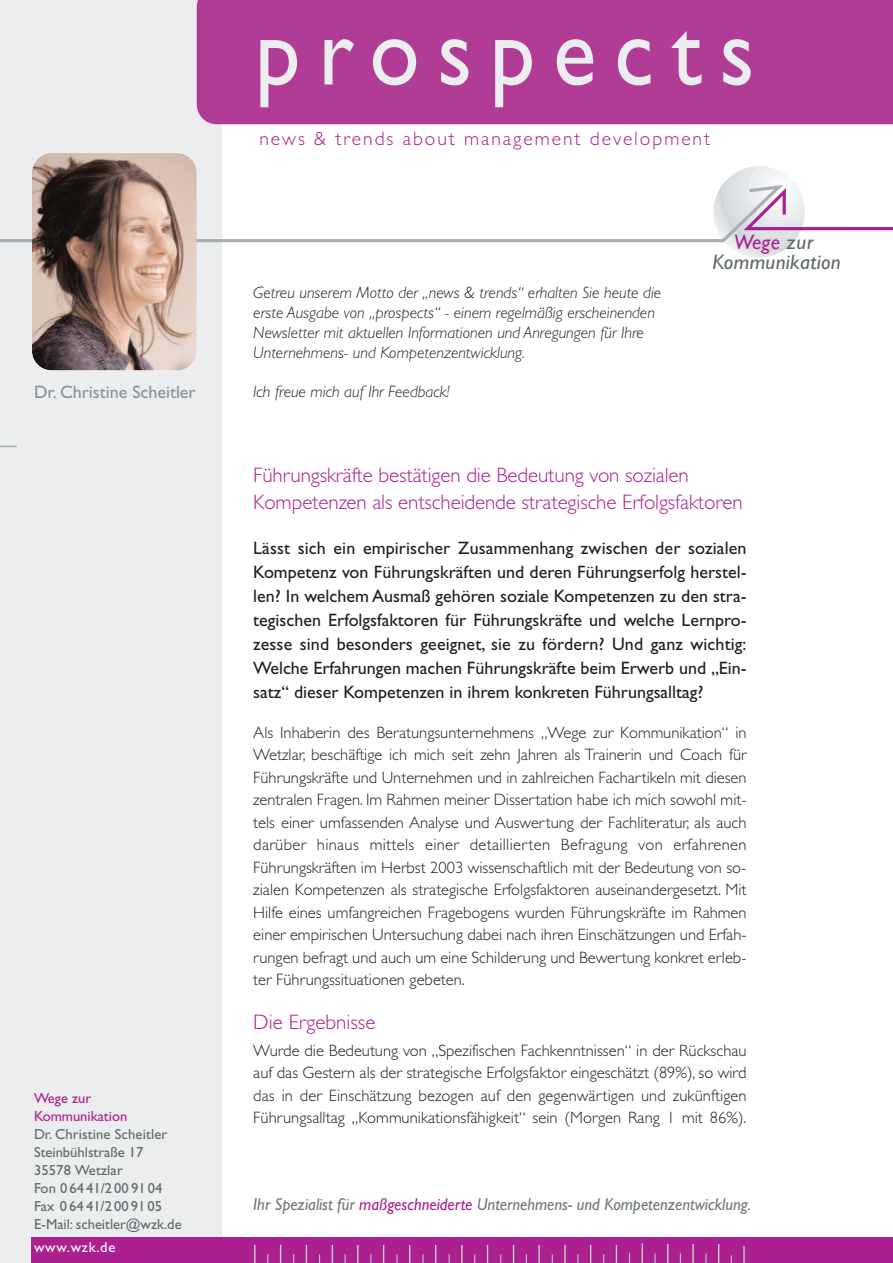
<style>
.page{position:relative;width:893px;height:1263px;background:#fff}
.page>*{position:absolute;margin:0;border:0;box-sizing:border-box;transform-origin:0 0}
.t1{font:99px "Gill Sans";letter-spacing:.2em;color:#ebedee;scale:.91 1}
.t2{font:italic 21.15px/19.6px "Gill Sans";letter-spacing:.015em;color:#60696a;text-align:center}
.t3{font:300 21px/27px "Gill Sans";letter-spacing:-.005em;color:#ab208e}
.t4{font:300 19.5px "Gill Sans";letter-spacing:.1em;color:#ab208e}
.t5{font:18px/24px "Gill Sans";color:#231f20;text-align:justify}
.t6{font:18px "Gill Sans";color:#8a9295}
.t7{font:italic 17.4px "Gill Sans";color:#6e7779;scale:.95 1}
.t8{font:300 16.5px/22.5px "Gill Sans";letter-spacing:.005em;color:#231f20;text-align:justify}
.t9{font:italic 300 16.5px/19.8px "Gill Sans";color:#231f20}
.t10{font:14.55px/18px "Gill Sans";color:#60696a}
.t11{font:14.55px/18px "Gill Sans";color:#ab208e}
.t12{font:14.55px "Gill Sans";letter-spacing:.05em;color:#fff}
.s1{color:#ab208e}
</style>
<div class="page">
<div style="left:0;top:0;width:221px;height:1263px;background:#ebedee"></div>
<div style="left:197px;top:0;width:695px;height:124px;background:#b13c96"></div>
<svg style="left:724px;top:166px;width:168px;height:92px"></svg>
<svg style="left:0;top:183px;width:787px;height:61px"></svg>
<img style="left:32px;top:153px;width:165px;height:217px;border-radius:20px">
<svg style="left:0;top:446px;width:17px;height:1px"></svg>
<div style="left:32px;top:1237px;width:860px;height:26px;background:#ab208e"></div>
<svg style="left:280px;top:1245px;width:1px;height:18px"></svg>
<svg style="left:306px;top:1245px;width:1px;height:18px"></svg>
<svg style="left:409px;top:1245px;width:1px;height:18px"></svg>
<svg style="left:435px;top:1245px;width:1px;height:18px"></svg>
<svg style="left:461px;top:1245px;width:1px;height:18px"></svg>
<svg style="left:487px;top:1245px;width:1px;height:18px"></svg>
<svg style="left:513px;top:1245px;width:1px;height:18px"></svg>
<svg style="left:538px;top:1245px;width:1px;height:18px"></svg>
<svg style="left:590px;top:1245px;width:1px;height:18px"></svg>
<svg style="left:564px;top:1245px;width:1px;height:18px"></svg>
<svg style="left:615px;top:1245px;width:2px;height:18px"></svg>
<svg style="left:331px;top:1245px;width:2px;height:18px"></svg>
<svg style="left:357px;top:1245px;width:1px;height:18px"></svg>
<svg style="left:383px;top:1245px;width:1px;height:18px"></svg>
<hr style="left:641px;top:1243px;width:2px;height:20px;background:#c9ced0">
<svg style="left:667px;top:1244px;width:1px;height:19px"></svg>
<svg style="left:692px;top:1244px;width:1px;height:19px"></svg>
<svg style="left:718px;top:1244px;width:1px;height:19px"></svg>
<svg style="left:743px;top:1246px;width:1px;height:17px"></svg>
<svg style="left:254px;top:1245px;width:1px;height:18px"></svg>
<p class="t6" style="left:34px;top:386px;width:163px">Dr. Christine Scheitler</p>
<p class="t11" style="left:34px;top:1090px;width:95px">Wege zur<br>Kommunikation</p>
<p class="t10" style="left:34px;top:1126px;width:149px">Dr. Christine Scheitler<br>Steinbühlstraße 17<br>35578 Wetzlar<br>Fon 0 64 41/2 00 91 04<br>Fax 0 64 41/2 00 91 05<br>E-Mail: scheitler@wzk.de</p>
<p class="t12" style="left:34px;top:1242px;width:83px">www.wzk.de</p>
<h1 class="t1" style="left:255px;top:17px;width:550px">prospects</h1>
<p class="t4" style="left:259px;top:132px;width:452px">news &amp; trends about management development</p>
<p class="t9" style="left:253px;top:285px;width:409px">Getreu unserem Motto der „news &amp; trends“ erhalten Sie heute die erste Ausgabe von „prospects“ - einem regelmäßig erscheinenden Newsletter mit aktuellen Informationen und Anregungen für Ihre Unternehmens- und Kompetenzentwicklung.</p>
<p class="t9" style="left:253px;top:384px;width:198px">Ich freue mich auf Ihr Feedback!</p>
<p class="t2" style="left:712px;top:235px;width:130px"><span class="s1">Wege</span> zur<br>Kommunikation</p>
<p class="t3" style="left:253px;top:464px;width:491px">Führungskräfte bestätigen die Bedeutung von sozialen<br>Kompetenzen als entscheidende strategische Erfolgsfaktoren</p>
<p class="t5" style="left:253px;top:538px;width:495px">Lässt sich ein empirischer Zusammenhang zwischen der sozialen Kompetenz von Führungskräften und deren Führungserfolg herstel&shy;len? In welchem Ausmaß gehören soziale Kompetenzen zu den stra&shy;tegischen Erfolgsfaktoren für Führungskräfte und welche Lernpro&shy;zesse sind besonders geeignet, sie zu fördern? Und ganz wichtig:<br>Welche Erfahrungen machen Führungskräfte beim Erwerb und „Ein&shy;satz“ dieser Kompetenzen in ihrem konkreten Führungsalltag?</p>
<p class="t8" style="left:253px;top:723px;width:495px">Als Inhaberin des Beratungsunternehmens „Wege zur Kommunikation“ in Wetzlar, beschäftige ich mich seit zehn Jahren als Trainerin und Coach für Führungskräfte und Unternehmen und in zahlreichen Fachartikeln mit diesen zentralen Fragen. Im Rahmen meiner Dissertation habe ich mich sowohl mit&shy;tels einer umfassenden Analyse und Auswertung der Fachliteratur, als auch darüber hinaus mittels einer detaillierten Befragung von erfahrenen Führungskräften im Herbst 2003 wissenschaftlich mit der Bedeutung von so&shy;zialen Kompetenzen als strategische Erfolgsfaktoren auseinandergesetzt. Mit Hilfe eines umfangreichen Fragebogens wurden Führungskräfte im Rahmen einer empirischen Untersuchung dabei nach ihren Einschätzungen und Erfah&shy;rungen befragt und auch um eine Schilderung und Bewertung konkret erleb&shy;ter Führungssituationen gebeten.</p>
<p class="t3" style="left:253px;top:1011px;width:124px">Die Ergebnisse</p>
<p class="t8" style="left:253px;top:1041px;width:495px">Wurde die Bedeutung von „Spezifischen Fachkenntnissen“ in der Rückschau auf das Gestern als der strategische Erfolgsfaktor eingeschätzt (89%), so wird das in der Einschätzung bezogen auf den gegenwärtigen und zukünftigen Führungsalltag „Kommunikationsfähigkeit“ sein (Morgen Rang 1 mit 86%).</p>
<p class="t7" style="left:253px;top:1198px;width:525px">Ihr Spezialist für <span class="s1">maßgeschneiderte</span> Unternehmens- und Kompetenzentwicklung.</p>
</div>
